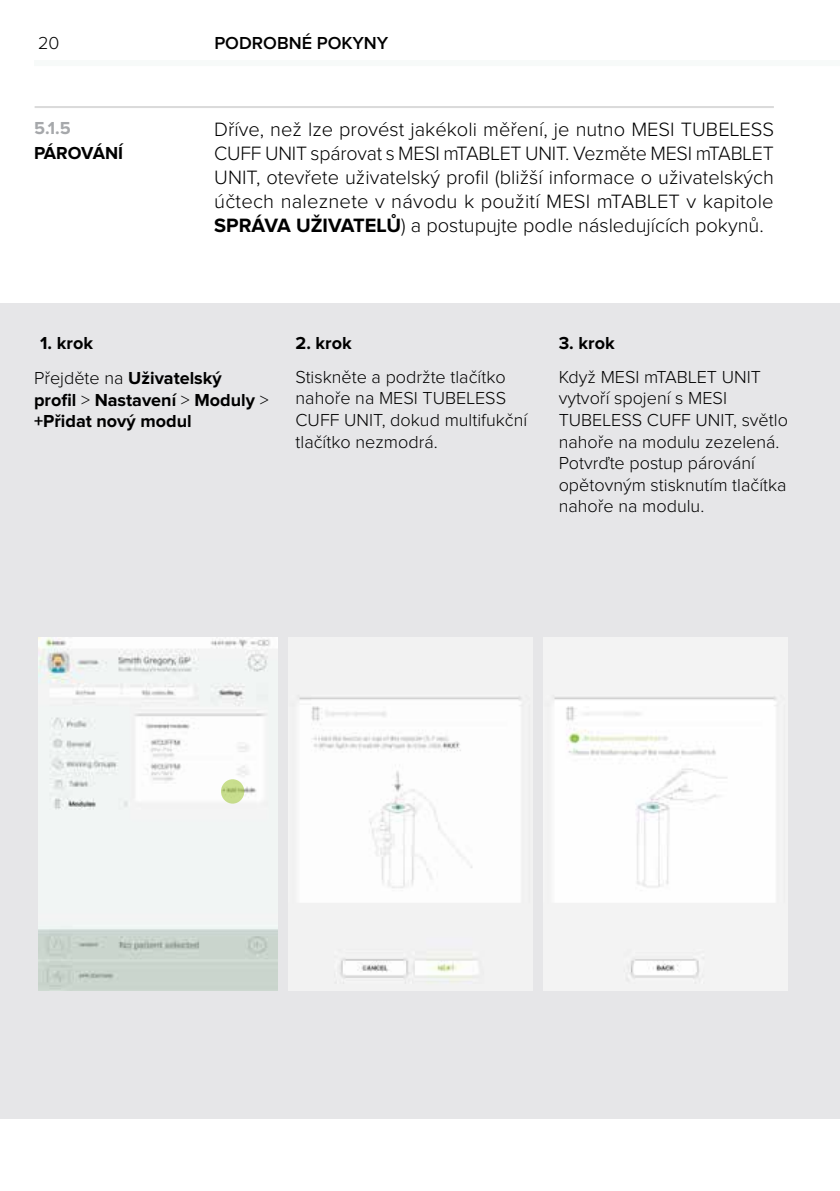
<style>
.page{position:relative;width:840px;height:1191px;background:#fff}
.page>*{position:absolute;margin:0;border:0;box-sizing:border-box;transform-origin:0 0}
.t1{font:300 20px/24px "Proxima Nova";color:#000;text-align:justify}
.t2{font:300 18px/21.6px "Proxima Nova";color:#000}
.t3{font:700 18px/21.6px "Proxima Nova";color:#000}
.t4{font:600 18px "Proxima Nova";color:#000}
.t5{font:700 18px "Proxima Nova";color:#a6a8ab}
.s1{font-weight:700}
.s2{font-weight:300}
</style>
<div class="page">
<hr style="left:34px;top:60px;width:805px;height:4px;background:#f7faf9">
<hr style="left:34px;top:62px;width:805px;height:4px;background:#f7faf9">
<div style="left:0;top:303px;width:839px;height:815px;background:#e6e6e8"></div>
<hr style="left:35px;top:106px;width:738px;height:2px;background:#dadada">
<img style="left:38px;top:638px;width:239px;height:352px">
<svg style="left:221px;top:779px;width:23px;height:24px"></svg>
<div style="left:288px;top:638px;width:244px;height:352px;background:#f6f6f6"></div>
<img style="left:543px;top:638px;width:244px;height:352px">
<p class="t2" style="left:38px;top:33px;width:23px">20</p>
<p class="t4" style="left:214px;top:35px;width:175px">PODROBNÉ POKYNY</p>
<p class="t5" style="left:34px;top:118px;width:38px">5.1.5</p>
<p class="t1" style="left:214px;top:118px;width:561px">Dříve, než lze provést jakékoli měření, je nutno MESI TUBELESS CUFF UNIT spárovat s MESI mTABLET UNIT. Vezměte MESI mTABLET UNIT, otevřete uživatelský profil (bližší informace o uživatelských účtech naleznete v návodu k použití MESI mTABLET v kapitole <span class="s1">SPRÁVA UŽIVATELŮ</span>) a postupujte podle následujících pokynů.</p>
<p class="t3" style="left:34px;top:142px;width:91px">PÁROVÁNÍ</p>
<p class="t3" style="left:40px;top:332px;width:54px">1. krok</p>
<p class="t3" style="left:34px;top:368px;width:236px"><span class="s2">Přejděte na</span> Uživatelský<br>profil <span class="s2">&gt;</span> Nastavení <span class="s2">&gt;</span> Moduly <span class="s2">&gt; </span>+Přidat nový modul</p>
<p class="t3" style="left:295px;top:332px;width:58px">2. krok</p>
<p class="t2" style="left:295px;top:367px;width:233px">Stiskněte a podržte tlačítko nahoře na MESI TUBELESS<br>CUFF UNIT, dokud multifukční tlačítko nezmodrá.</p>
<p class="t3" style="left:558px;top:332px;width:57px">3. krok</p>
<p class="t2" style="left:558px;top:367px;width:231px">Když MESI mTABLET UNIT vytvoří spojení s MESI<br>TUBELESS CUFF UNIT, světlo nahoře na modulu zezelená.<br>Potvrďte postup párování opětovným stisknutím tlačítka nahoře na modulu.</p>
</div>
